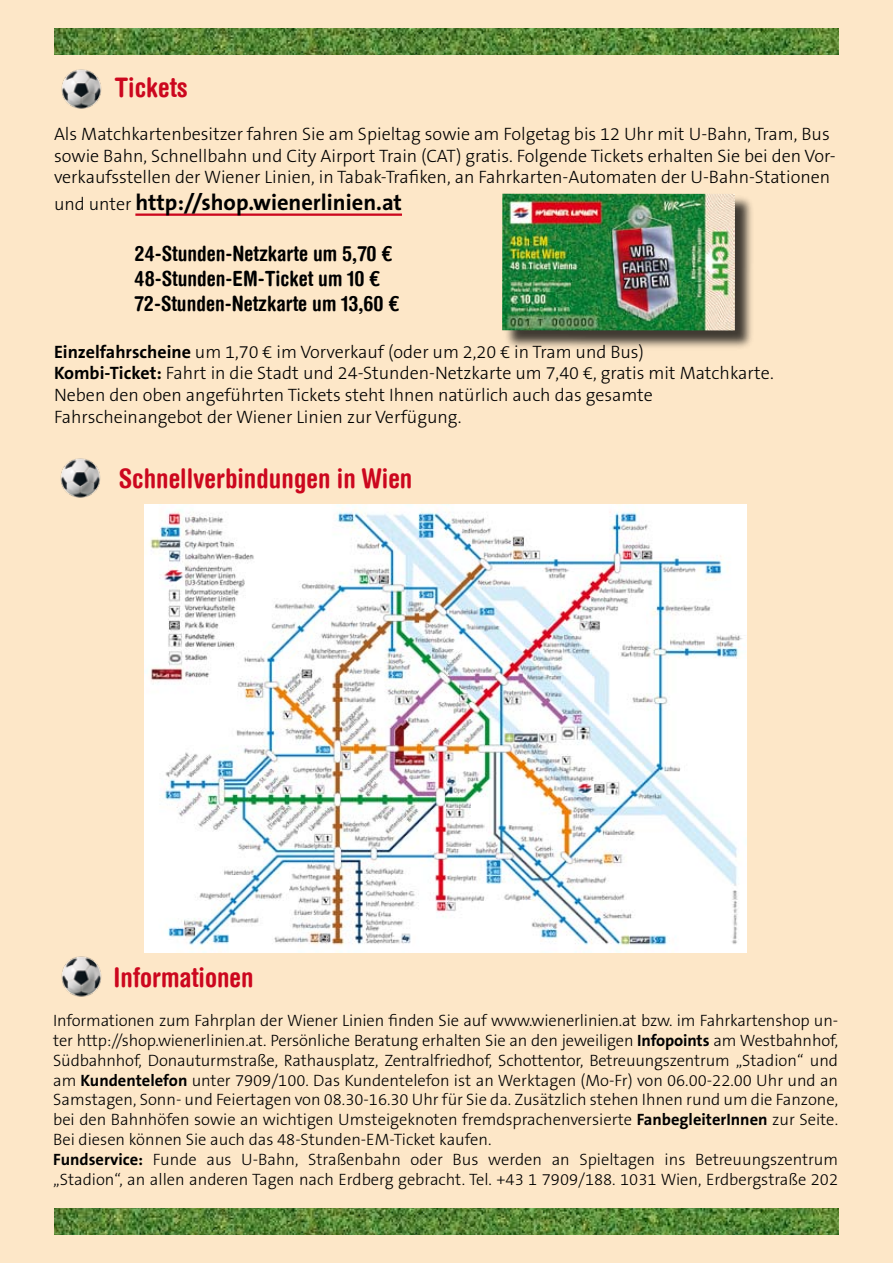
<style>
.page{position:relative;width:893px;height:1263px;background:#fde7c8}
.page>*{position:absolute;margin:0;border:0;box-sizing:border-box;transform-origin:0 0}
.t1{font:700 condensed 27px "Helvetica Rounded";color:#cc071e}
.t2{font:700 22.5px "The Sans B7";color:#000}
.t3{font:700 condensed 21px/25.2px "Helvetica Rounded";color:#000}
.t4{font:300 18px/21.6px "The Sans B3";color:#000}
.t5{font:300 16.5px/19.8px "The Sans B3";color:#000}
.s1{font-family:"The Sans B3";font-weight:300;font-size:18px}
.s2{font-family:"The Sans B7";font-weight:700}
</style>
<div class="page">
<hr style="left:135px;top:213px;width:267px;height:3px;background:#cc071e">
<img style="left:54px;top:29px;width:785px;height:25px">
<img style="left:54px;top:1209px;width:785px;height:25px">
<img style="left:145px;top:505px;width:602px;height:448px">
<div style="left:504px;top:195px;width:252px;height:155px;background:#000;opacity:.75"></div>
<img style="left:502px;top:193px;width:233px;height:138px">
<img style="left:61px;top:69px;width:41px;height:40px">
<img style="left:60px;top:458px;width:41px;height:40px">
<img style="left:61px;top:956px;width:41px;height:41px">
<h1 class="t1" style="left:114px;top:71px;width:75px">Tickets</h1>
<p class="t4" style="left:54px;top:124px;width:783px">Als Matchkartenbesitzer fahren Sie am Spieltag sowie am Folgetag bis 12 Uhr mit U-Bahn, Tram, Bus sowie Bahn, Schnellbahn und City Airport Train (CAT) gratis. Folgende Tickets erhalten Sie bei den Vor&shy;verkaufsstellen der Wiener Linien, in Tabak-Trafiken, an Fahrkarten-Automaten der U-Bahn-Stationen</p>
<h2 class="t2" style="left:54px;top:191px;width:349px"><span class="s1">und unter</span> http://shop.wienerlinien.at</h2>
<p class="t3" style="left:135px;top:240px;width:266px">24-Stunden-Netzkarte um 5,70 €<br>48-Stunden-EM-Ticket um 10 €<br>72-Stunden-Netzkarte um 13,60 €</p>
<p class="t4" style="left:54px;top:342px;width:721px"><span class="s2">Einzelfahrscheine</span> um 1,70 € im Vorverkauf (oder um 2,20 € in Tram und Bus)<br><span class="s2">Kombi-Ticket:</span> Fahrt in die Stadt und 24-Stunden-Netzkarte um 7,40 €, gratis mit Matchkarte.<br>Neben den oben angeführten Tickets steht Ihnen natürlich auch das gesamte Fahrscheinangebot der Wiener Linien zur Verfügung.</p>
<h1 class="t1" style="left:119px;top:461px;width:295px">Schnellverbindungen in Wien</h1>
<h1 class="t1" style="left:114px;top:960px;width:141px">Informationen</h1>
<p class="t5" style="left:53px;top:1011px;width:786px">Informationen zum Fahrplan der Wiener Linien finden Sie auf www.wienerlinien.at bzw. im Fahrkartenshop un&shy;ter http://shop.wienerlinien.at. Persönliche Beratung erhalten Sie an den jeweiligen <span class="s2">Infopoints</span> am Westbahnhof, Südbahnhof, Donauturmstraße, Rathausplatz, Zentralfriedhof, Schottentor, Betreuungszentrum „Stadion“ und am <span class="s2">Kundentelefon</span> unter 7909/100. Das Kundentelefon ist an Werktagen (Mo-Fr) von 06.00-22.00 Uhr und an Samstagen, Sonn- und Feiertagen von 08.30-16.30 Uhr für Sie da. Zusätzlich stehen Ihnen rund um die Fanzone, bei den Bahnhöfen sowie an wichtigen Umsteigeknoten fremdsprachenversierte <span class="s2">FanbegleiterInnen</span> zur Seite.<br>Bei diesen können Sie auch das 48-Stunden-EM-Ticket kaufen.<br><span class="s2">Fundservice:</span> Funde aus U-Bahn, Straßenbahn oder Bus werden an Spieltagen ins Betreuungszentrum „Stadion“, an allen anderen Tagen nach Erdberg gebracht. Tel. +43 1 7909/188. 1031 Wien, Erdbergstraße 202</p>
</div>
